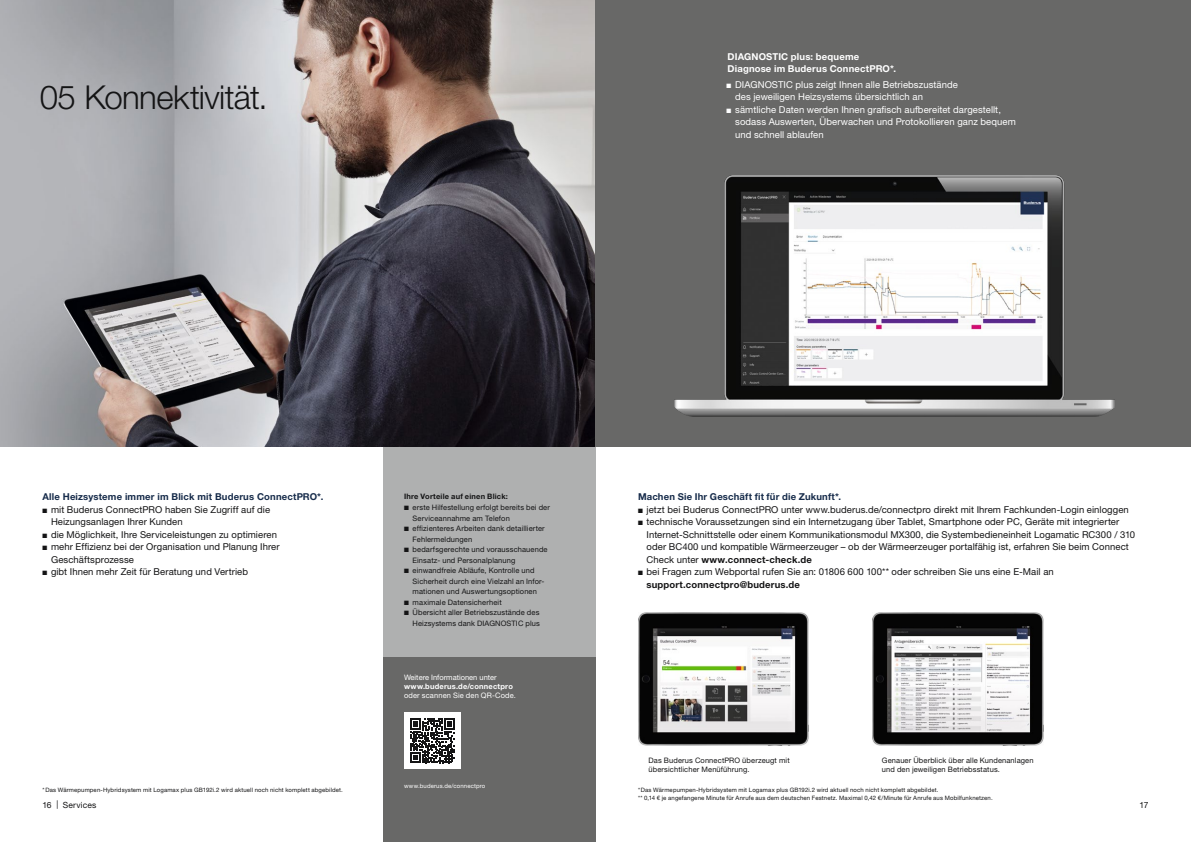
<style>
.page{position:relative;width:1191px;height:842px;background:#fff}
.page>*{position:absolute;margin:0;border:0;box-sizing:border-box;transform-origin:0 0}
.t1{font:300 33px "Helvetica Neue LT Pro";letter-spacing:-.015em;color:#141415}
.t2{font:9.5px/12.5px "Helvetica Neue LT Pro";letter-spacing:.005em;color:#141415}
.t3{font:9.5px/12.5px "Helvetica Neue LT Pro";letter-spacing:.005em;color:#fff}
.t4{font:700 9.5px "Helvetica Neue LT Pro";letter-spacing:.015em;color:#162b4a}
.t5{font:700 9.5px/12.5px "Helvetica Neue LT Pro";letter-spacing:.015em;color:#fff}
.t6{font:8.5px "Helvetica Neue LT Pro";letter-spacing:.015em;color:#141415}
.t7{font:7.5px/10.5px "Helvetica Neue LT Pro";letter-spacing:.015em;color:#141415}
.t8{font:700 7.5px "Helvetica Neue LT Pro";letter-spacing:.025em;color:#141415}
.t9{font:7.5px "Helvetica Neue LT Pro";color:#fff}
.t10{font:700 7.5px "Helvetica Neue LT Pro";letter-spacing:.03em;color:#fff}
.t11{font:7.5px "Helvetica Neue LT Pro";letter-spacing:.02em;color:#fff}
.t12{font:6px/8px "Helvetica Neue LT Pro";letter-spacing:.025em;color:#141415}
.t13{font:6px "Helvetica Neue LT Pro";letter-spacing:.025em;color:#fff}
.s1{font-weight:700}
</style>
<div class="page">
<div style="left:383px;top:438px;width:212px;height:232px;background:#afb0b0"></div>
<img style="left:0;top:0;width:595px;height:447px">
<div style="left:595px;top:0;width:596px;height:447px;background:#686867"></div>
<img style="left:675px;top:175px;width:439px;height:242px">
<div style="left:383px;top:657px;width:212px;height:185px;background:#686867"></div>
<img style="left:872px;top:613px;width:171px;height:133px">
<img style="left:638px;top:613px;width:170px;height:133px">
<div style="left:404px;top:713px;width:57px;height:56px;background:#fff"></div>
<svg style="left:410px;top:719px;width:45px;height:44px"></svg>
<h1 class="t1" style="left:40px;top:77px;width:229px">05 Konnektivität.</h1>
<p class="t5" style="left:727px;top:50px;width:170px">DIAGNOSTIC plus: bequeme<br>Diagnose im Buderus ConnectPRO*.</p>
<p class="t3" style="left:735px;top:78px;width:224px;text-indent:-9px">■ DIAGNOSTIC plus zeigt Ihnen alle Betriebszustände des jeweiligen Heizsystems übersichtlich an</p>
<p class="t3" style="left:735px;top:103px;width:282px;text-indent:-9px">■ sämtliche Daten werden Ihnen grafisch aufbereitet dargestellt, sodass Auswerten, Überwachen und Protokollieren ganz bequem und schnell ablaufen</p>
<p class="t4" style="left:43px;top:491px;width:282px">Alle Heizsysteme immer im Blick mit Buderus ConnectPRO*.</p>
<p class="t2" style="left:51px;top:503px;width:221px;text-indent:-9px">■ mit Buderus ConnectPRO haben Sie Zugriff auf die<br>Heizungsanlagen Ihrer Kunden</p>
<p class="t2" style="left:43px;top:528px;width:236px">■ die Möglichkeit, Ihre Serviceleistungen zu optimieren</p>
<p class="t2" style="left:51px;top:540px;width:230px;text-indent:-9px">■ mehr Effizienz bei der Organisation und Planung Ihrer<br>Geschäftsprozesse</p>
<p class="t2" style="left:43px;top:565px;width:207px">■ gibt Ihnen mehr Zeit für Beratung und Vertrieb</p>
<p class="t8" style="left:404px;top:492px;width:105px">Ihre Vorteile auf einen Blick:</p>
<p class="t7" style="left:412px;top:502px;width:139px;text-indent:-9px">■ erste Hilfestellung erfolgt bereits bei der<br>Serviceannahme am Telefon</p>
<p class="t7" style="left:412px;top:523px;width:134px;text-indent:-9px">■ effizienteres Arbeiten dank detaillierter<br>Fehlermeldungen</p>
<p class="t7" style="left:412px;top:544px;width:137px;text-indent:-9px">■ bedarfsgerechte und vorausschauende<br>Einsatz- und Personalplanung</p>
<p class="t7" style="left:412px;top:565px;width:133px;text-indent:-9px">■ einwandfreie Abläufe, Kontrolle und<br>Sicherheit durch eine Vielzahl an Infor&shy;mationen und Auswertungsoptionen</p>
<p class="t7" style="left:404px;top:596px;width:99px">■ maximale Datensicherheit</p>
<p class="t7" style="left:404px;top:607px;width:137px;text-align:right">■ Übersicht aller Betriebszustände des<br>Heizsystems dank DIAGNOSTIC plus</p>
<p class="t9" style="left:404px;top:673px;width:94px">Weitere Informationen unter</p>
<p class="t10" style="left:404px;top:682px;width:110px">www.buderus.de/connectpro</p>
<p class="t11" style="left:404px;top:691px;width:113px">oder scannen Sie den QR-Code.</p>
<p class="t4" style="left:638px;top:491px;width:205px">Machen Sie Ihr Geschäft fit für die Zukunft*.</p>
<p class="t2" style="left:638px;top:503px;width:492px">■ jetzt bei Buderus ConnectPRO unter www.buderus.de/connectpro direkt mit Ihrem Fachkunden-Login einloggen</p>
<p class="t2" style="left:646px;top:515px;width:490px;text-indent:-9px">■ technische Voraussetzungen sind ein Internetzugang über Tablet, Smartphone oder PC, Geräte mit integrierter Internet-Schnittstelle oder einem Kommunikationsmodul MX300, die Systembedieneinheit Logamatic RC300 / 310 oder BC400 und kompatible Wärmeerzeuger – ob der Wärmeerzeuger portalfähig ist, erfahren Sie beim Connect Check unter <span class="s1">www.connect-check.de</span></p>
<p class="t2" style="left:646px;top:565px;width:409px;text-indent:-9px">■ bei Fragen zum Webportal rufen Sie an: 01806 600 100** oder schreiben Sie uns eine E-Mail an <span class="s1">support.connectpro@buderus.de</span></p>
<p class="t7" style="left:648px;top:755px;width:143px;line-height:9px">Das Buderus ConnectPRO überzeugt mit übersichtlicher Menüführung.</p>
<p class="t7" style="left:882px;top:755px;width:153px;line-height:9px">Genauer Überblick über alle Kundenanlagen und den jeweiligen Betriebsstatus.</p>
<p class="t13" style="left:404px;top:782px;width:83px">www.buderus.de/connectpro</p>
<p class="t12" style="left:43px;top:785px;width:302px">*Das Wärmepumpen-Hybridsystem mit Logamax plus GB192i.2 wird aktuell noch nicht komplett abgebildet.</p>
<p class="t12" style="left:638px;top:785px;width:356px">*Das Wärmepumpen-Hybridsystem mit Logamax plus GB192i.2 wird aktuell noch nicht komplett abgebildet.<br>** 0,14 € je angefangene Minute für Anrufe aus dem deutschen Festnetz. Maximal 0,42 €/Minute für Anrufe aus Mobilfunknetzen.</p>
<p class="t6" style="left:43px;top:800px;width:55px">16 | Services</p>
<p class="t6" style="left:1139px;top:800px;width:10px">17</p>
</div>
